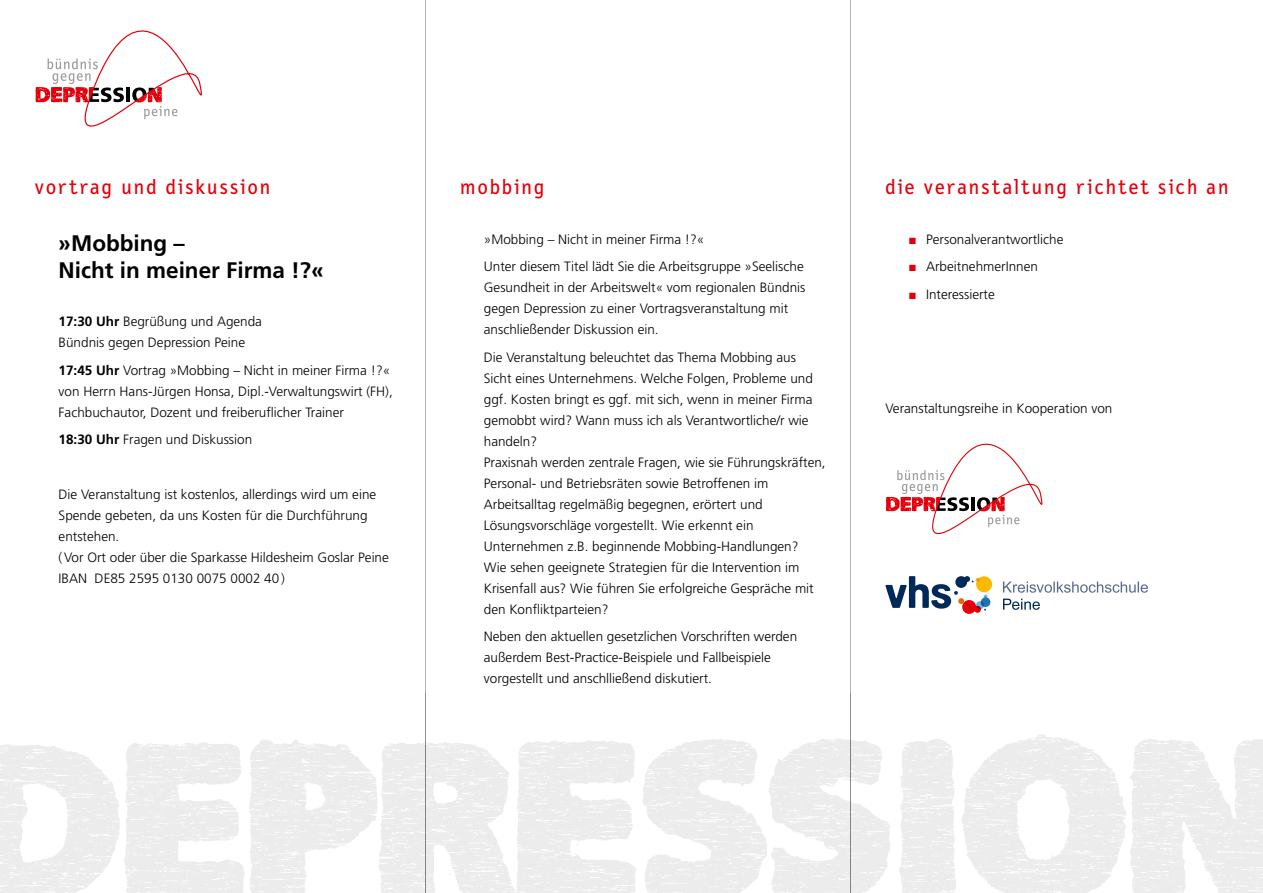
<style>
.page{position:relative;width:1263px;height:893px;background:#fff}
.page>*{position:absolute;margin:0;border:0;box-sizing:border-box;transform-origin:0 0}
.t1{font:700 22.5px/27px "Frutiger LT";color:#000}
.t2{font:21px "Letter Gothic Text";letter-spacing:.1em;color:#e3000a}
.t3{font:300 13.5px/21px "Frutiger LT";color:#000}
.s1{font-weight:700}
.s2{color:#e3000a}
</style>
<div class="page">
<svg style="left:35px;top:30px;width:167px;height:97px"></svg>
<svg style="left:885px;top:443px;width:263px;height:171px"></svg>
<hr style="left:425px;top:0;width:1px;height:693px;background:#b3b3b3">
<img style="left:425px;top:693px;width:1px;height:200px">
<hr style="left:850px;top:0;width:1px;height:693px;background:#b3b3b3">
<img style="left:850px;top:693px;width:1px;height:200px">
<h2 class="t2" style="left:35px;top:175px;width:237px">vortrag und diskussion</h2>
<h2 class="t2" style="left:460px;top:175px;width:86px">mobbing</h2>
<h2 class="t2" style="left:885px;top:175px;width:345px">die veranstaltung richtet sich an</h2>
<h1 class="t1" style="left:59px;top:230px;width:267px">»Mobbing –<br>Nicht in meiner Firma !?«</h1>
<p class="t3" style="left:59px;top:311px;width:205px"><span class="s1">17:30 Uhr</span> Begrüßung und Agenda<br>Bündnis gegen Depression Peine</p>
<p class="t3" style="left:59px;top:360px;width:336px"><span class="s1">17:45 Uhr</span> Vortrag »Mobbing – Nicht in meiner Firma !?« von Herrn Hans-Jürgen Honsa, Dipl.-Verwaltungswirt (FH),<br>Fachbuchautor, Dozent und freiberuflicher Trainer</p>
<p class="t3" style="left:59px;top:429px;width:195px"><span class="s1">18:30 Uhr</span> Fragen und Diskussion</p>
<p class="t3" style="left:484px;top:226px;width:321px;line-height:27.5px">»Mobbing – Nicht in meiner Firma !?«<br>Unter diesem Titel lädt Sie die Arbeitsgruppe »Seelische</p>
<p class="t3" style="left:484px;top:277px;width:323px">Gesundheit in der Arbeitswelt« vom regionalen Bündnis gegen Depression zu einer Vortragsveranstaltung mit anschließender Diskussion ein.</p>
<p class="t3" style="left:484px;top:347px;width:343px">Die Veranstaltung beleuchtet das Thema Mobbing aus Sicht eines Unternehmens. Welche Folgen, Probleme und ggf. Kosten bringt es ggf. mit sich, wenn in meiner Firma gemobbt wird? Wann muss ich als Verantwortliche/r wie handeln?<br>Praxisnah werden zentrale Fragen, wie sie Führungskräften, Personal- und Betriebsräten sowie Betroffenen im Arbeitsalltag regelmäßig begegnen, erörtert und Lösungsvorschläge vorgestellt. Wie erkennt ein Unternehmen z.B. beginnende Mobbing-Handlungen?<br>Wie sehen geeignete Strategien für die Intervention im Krisenfall aus? Wie führen Sie erfolgreiche Gespräche mit den Konfliktparteien?</p>
<p class="t3" style="left:484px;top:626px;width:315px">Neben den aktuellen gesetzlichen Vorschriften werden außerdem Best-Practice-Beispiele und Fallbeispiele vorgestellt und anschlließend diskutiert.</p>
<p class="t3" style="left:909px;top:229px;width:156px"><span class="s2">■</span> Personalverantwortliche</p>
<p class="t3" style="left:909px;top:256px;width:130px"><span class="s2">■</span> ArbeitnehmerInnen</p>
<p class="t3" style="left:909px;top:284px;width:87px"><span class="s2">■</span> Interessierte</p>
<p class="t3" style="left:885px;top:398px;width:229px">Veranstaltungsreihe in Kooperation von</p>
<p class="t3" style="left:59px;top:484px;width:332px">Die Veranstaltung ist kostenlos, allerdings wird um eine Spende gebeten, da uns Kosten für die Durchführung entstehen.<br>(Vor Ort oder über die Sparkasse Hildesheim Goslar Peine IBAN DE85 2595 0130 0075 0002 40)</p>
</div>
